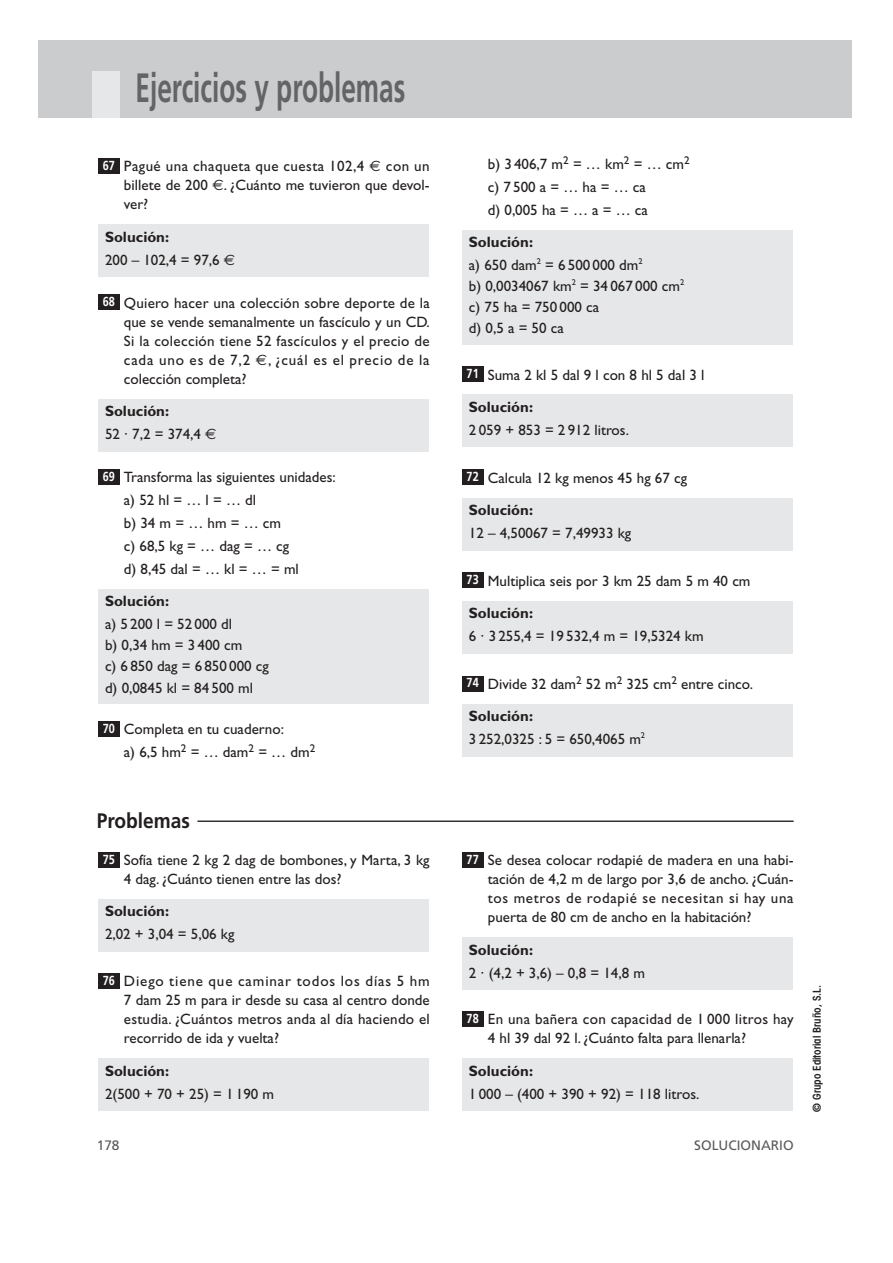
<style>
.page{position:relative;width:893px;height:1263px;background:#fff}
.page>*{position:absolute;margin:0;border:0;box-sizing:border-box;transform-origin:0 0}
.t1{font:700 40.95px "Frutiger";color:#636466;scale:.64 1}
.t2{font:700 21px "Frutiger";color:#231f20;scale:.91 1}
.t3{font:15px/19px "Gill Sans";color:#231f20}
.t4{font:700 15px "Gill Sans";color:#231f20}
.t5{font:13.65px "Frutiger";color:#58595b}
.t6{font:700 13.05px "Frutiger";color:#fff;scale:.83 1}
.t7{font:600 condensed 10.95px "Avant Garde";color:#231f20}
.s1{font-family:"Euro Sans"}
.s2{font-weight:700}
</style>
<div class="page">
<div style="left:462px;top:1059px;width:330px;height:52px;background:#e6e7e8"></div>
<div style="left:462px;top:1011px;width:21px;height:16px;background:#231f20"></div>
<div style="left:462px;top:938px;width:330px;height:52px;background:#e6e7e8"></div>
<div style="left:462px;top:852px;width:21px;height:15px;background:#231f20"></div>
<div style="left:98px;top:1059px;width:330px;height:52px;background:#e6e7e8"></div>
<div style="left:98px;top:973px;width:21px;height:16px;background:#231f20"></div>
<div style="left:98px;top:899px;width:330px;height:53px;background:#e6e7e8"></div>
<div style="left:98px;top:852px;width:21px;height:15px;background:#231f20"></div>
<div style="left:39px;top:40px;width:812px;height:77px;background:#cbccce"></div>
<div style="left:93px;top:71px;width:27px;height:46px;background:#e6e7e8"></div>
<div style="left:462px;top:704px;width:330px;height:52px;background:#e6e7e8"></div>
<div style="left:462px;top:676px;width:21px;height:15px;background:#231f20"></div>
<div style="left:462px;top:601px;width:330px;height:52px;background:#e6e7e8"></div>
<div style="left:462px;top:573px;width:21px;height:15px;background:#231f20"></div>
<div style="left:462px;top:498px;width:330px;height:52px;background:#e6e7e8"></div>
<div style="left:462px;top:470px;width:21px;height:15px;background:#231f20"></div>
<div style="left:462px;top:395px;width:330px;height:52px;background:#e6e7e8"></div>
<div style="left:462px;top:367px;width:21px;height:15px;background:#231f20"></div>
<div style="left:462px;top:230px;width:330px;height:114px;background:#e6e7e8"></div>
<div style="left:98px;top:721px;width:21px;height:16px;background:#231f20"></div>
<div style="left:98px;top:589px;width:330px;height:114px;background:#e6e7e8"></div>
<div style="left:98px;top:469px;width:21px;height:16px;background:#231f20"></div>
<div style="left:98px;top:399px;width:330px;height:52px;background:#e6e7e8"></div>
<div style="left:98px;top:295px;width:21px;height:15px;background:#231f20"></div>
<div style="left:98px;top:225px;width:330px;height:52px;background:#e6e7e8"></div>
<div style="left:98px;top:158px;width:21px;height:16px;background:#231f20"></div>
<hr style="left:197px;top:821px;width:596px;height:1px;background:#231f20">
<h1 class="t1" style="left:135px;top:71px;width:423px">Ejercicios y problemas</h1>
<p class="t6" style="left:103px;top:160px;width:16px">67</p>
<p class="t3" style="left:124px;top:158px;width:307px;text-align:justify">Pagué una chaqueta que cuesta 102,4 <span class="s1">€</span> con un billete de 200 <span class="s1">€</span>. ¿Cuánto me tuvieron que devol&shy;ver?</p>
<p class="t3" style="left:105px;top:227px;width:132px;line-height:23px"><span class="s2">Solución:<br></span>200 – 102,4 = 97,6 <span class="s1">€</span></p>
<p class="t6" style="left:103px;top:296px;width:16px">68</p>
<p class="t3" style="left:124px;top:295px;width:307px;text-align:justify">Quiero hacer una colección sobre deporte de la que se vende semanalmente un fascículo y un CD.<br>Si la colección tiene 52 fascículos y el precio de cada uno es de 7,2 <span class="s1">€</span>, ¿cuál es el precio de la colección completa?</p>
<p class="t3" style="left:105px;top:401px;width:113px;line-height:23px"><span class="s2">Solución:<br></span>52 · 7,2 = 374,4 <span class="s1">€</span></p>
<p class="t6" style="left:103px;top:471px;width:16px">69</p>
<p class="t3" style="left:124px;top:467px;width:213px;line-height:23px">Transforma las siguientes unidades: a) 52 hl = … l = … dl<br>b) 34 m = … hm = … cm<br>c) 68,5 kg = … dag = … cg<br>d) 8,45 dal = … kl = … = ml</p>
<p class="t4" style="left:105px;top:596px;width:66px">Solución:</p>
<p class="t3" style="left:105px;top:615px;width:165px;line-height:21px">a) 5 200 l = 52 000 dl<br>b) 0,34 hm = 3 400 cm<br>c) 6 850 dag = 6 850 000 cg d) 0,0845 kl = 84 500 ml</p>
<p class="t6" style="left:103px;top:723px;width:16px">70</p>
<p class="t3" style="left:124px;top:719px;width:193px;line-height:23px">Completa en tu cuaderno:<br>a) 6,5 hm<sup>2</sup> = … dam<sup>2</sup> = … dm<sup>2</sup></p>
<p class="t3" style="left:488px;top:154px;width:203px;line-height:23px">b) 3 406,7 m<sup>2</sup> = … km<sup>2</sup> = … cm<sup>2 </sup>c) 7 500 a = … ha = … ca<br>d) 0,005 ha = … a = … ca</p>
<p class="t3" style="left:469px;top:232px;width:175px;line-height:23px"><span class="s2">Solución:<br></span>a) 650 dam<sup>2</sup> = 6 500 000 dm<sup>2</sup></p>
<p class="t3" style="left:469px;top:277px;width:217px;line-height:21px">b) 0,0034067 km<sup>2</sup> = 34 067 000 cm<sup>2 </sup>c) 75 ha = 750 000 ca<br>d) 0,5 a = 50 ca</p>
<p class="t6" style="left:466px;top:369px;width:16px">71</p>
<p class="t3" style="left:488px;top:367px;width:218px">Suma 2 kl 5 dal 9 l con 8 hl 5 dal 3 l</p>
<p class="t4" style="left:469px;top:402px;width:66px">Solución:</p>
<p class="t3" style="left:469px;top:422px;width:161px">2 059 + 853 = 2 912 litros.</p>
<p class="t6" style="left:466px;top:472px;width:16px">72</p>
<p class="t3" style="left:488px;top:470px;width:201px">Calcula 12 kg menos 45 hg 67 cg</p>
<p class="t4" style="left:469px;top:505px;width:66px">Solución:</p>
<p class="t3" style="left:469px;top:525px;width:164px">12 – 4,50067 = 7,49933 kg</p>
<p class="t6" style="left:466px;top:575px;width:16px">73</p>
<p class="t3" style="left:488px;top:573px;width:264px">Multiplica seis por 3 km 25 dam 5 m 40 cm</p>
<p class="t4" style="left:469px;top:608px;width:66px">Solución:</p>
<p class="t3" style="left:469px;top:628px;width:236px">6 · 3 255,4 = 19 532,4 m = 19,5324 km</p>
<p class="t3" style="left:469px;top:669px;width:285px;line-height:32.2px;text-indent:19px">Divide 32 dam<sup>2</sup> 52 m<sup>2</sup> 325 cm<sup>2</sup> entre cinco.<br><span class="s2">Solución:</span></p>
<p class="t3" style="left:469px;top:731px;width:178px">3 252,0325 : 5 = 650,4065 m<sup>2</sup></p>
<p class="t6" style="left:466px;top:678px;width:16px">74</p>
<h2 class="t2" style="left:97px;top:812px;width:104px">Problemas</h2>
<p class="t6" style="left:103px;top:854px;width:16px">75</p>
<p class="t3" style="left:124px;top:852px;width:307px">Sofía tiene 2 kg 2 dag de bombones, y Marta, 3 kg<br>4 dag. ¿Cuánto tienen entre las dos?</p>
<p class="t4" style="left:105px;top:906px;width:66px">Solución:</p>
<p class="t3" style="left:105px;top:926px;width:131px">2,02 + 3,04 = 5,06 kg</p>
<p class="t6" style="left:103px;top:975px;width:16px">76</p>
<p class="t3" style="left:124px;top:973px;width:307px;text-align:justify">Diego tiene que caminar todos los días 5 hm 7 dam 25 m para ir desde su casa al centro donde estudia. ¿Cuántos metros anda al día haciendo el recorrido de ida y vuelta?</p>
<p class="t4" style="left:105px;top:1066px;width:66px">Solución:</p>
<p class="t3" style="left:105px;top:1086px;width:171px">2(500 + 70 + 25) = 1 190 m</p>
<p class="t6" style="left:466px;top:854px;width:16px">77</p>
<p class="t3" style="left:488px;top:852px;width:307px;text-align:justify">Se desea colocar rodapié de madera en una habi&shy;tación de 4,2 m de largo por 3,6 de ancho. ¿Cuán&shy;tos metros de rodapié se necesitan si hay una puerta de 80 cm de ancho en la habitación?</p>
<p class="t4" style="left:469px;top:944px;width:66px">Solución:</p>
<p class="t3" style="left:469px;top:965px;width:177px">2 · (4,2 + 3,6) – 0,8 = 14,8 m</p>
<p class="t6" style="left:466px;top:1013px;width:16px">78</p>
<p class="t3" style="left:488px;top:1011px;width:307px">En una bañera con capacidad de 1 000 litros hay<br>4 hl 39 dal 92 l. ¿Cuánto falta para llenarla?</p>
<p class="t4" style="left:469px;top:1066px;width:66px">Solución:</p>
<p class="t3" style="left:469px;top:1086px;width:232px">1 000 – (400 + 390 + 92) = 118 litros.</p>
<p class="t5" style="left:97px;top:1140px;width:24px">178</p>
<p class="t5" style="left:694px;top:1140px;width:101px">SOLUCIONARIO</p>
<p class="t7" style="left:813px;top:1112px;width:129px;rotate:-90deg">© Grupo Editorial Bruño, S.L.</p>
</div>
